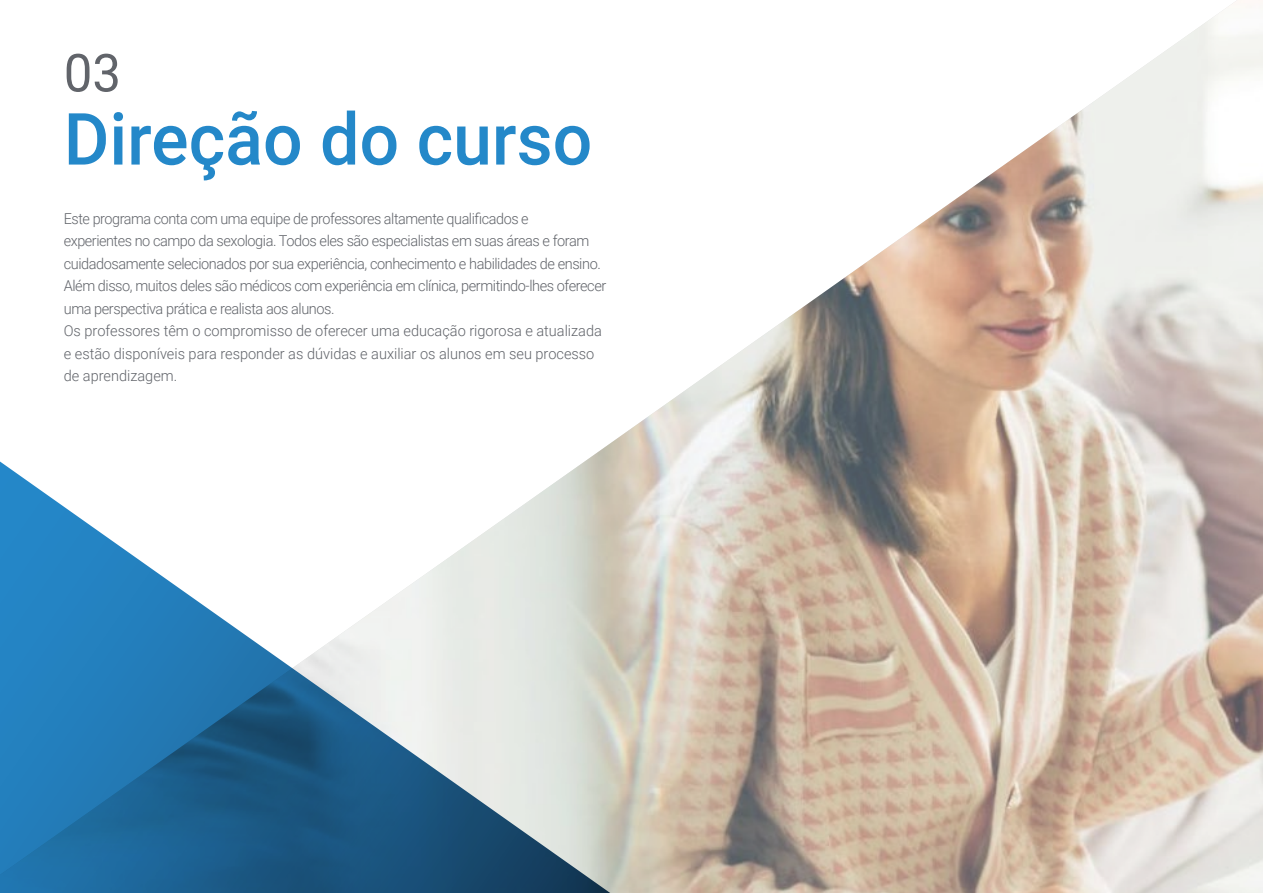
<style>
.page{position:relative;width:1263px;height:893px;background:#fff}
.page>*{position:absolute;margin:0;border:0;box-sizing:border-box;transform-origin:0 0}
.t1{font:500 72px "Roboto";color:#2488c9}
.t2{font:52.5px "Roboto";color:#61646a}
.t3{font:300 15px/22.5px "Roboto";letter-spacing:-.03em;color:#61646a;scale:.96 1}
</style>
<div class="page">
<img style="left:607px;top:0;width:656px;height:893px">
<svg style="left:0;top:446px;width:640px;height:447px"></svg>
<h2 class="t2" style="left:64px;top:36px;width:59px">03</h2>
<h1 class="t1" style="left:64px;top:89px;width:530px">Direção do curso</h1>
<p class="t3" style="left:64px;top:207px;width:567px">Este programa conta com uma equipe de professores altamente qualificados e<br>experientes no campo da sexologia. Todos eles são especialistas em suas áreas e foram cuidadosamente selecionados por sua experiência, conhecimento e habilidades de ensino.<br>Além disso, muitos deles são médicos com experiência em clínica, permitindo-lhes oferecer uma perspectiva prática e realista aos alunos.<br>Os professores têm o compromisso de oferecer uma educação rigorosa e atualizada e estão disponíveis para responder as dúvidas e auxiliar os alunos em seu processo de aprendizagem.</p>
</div>
